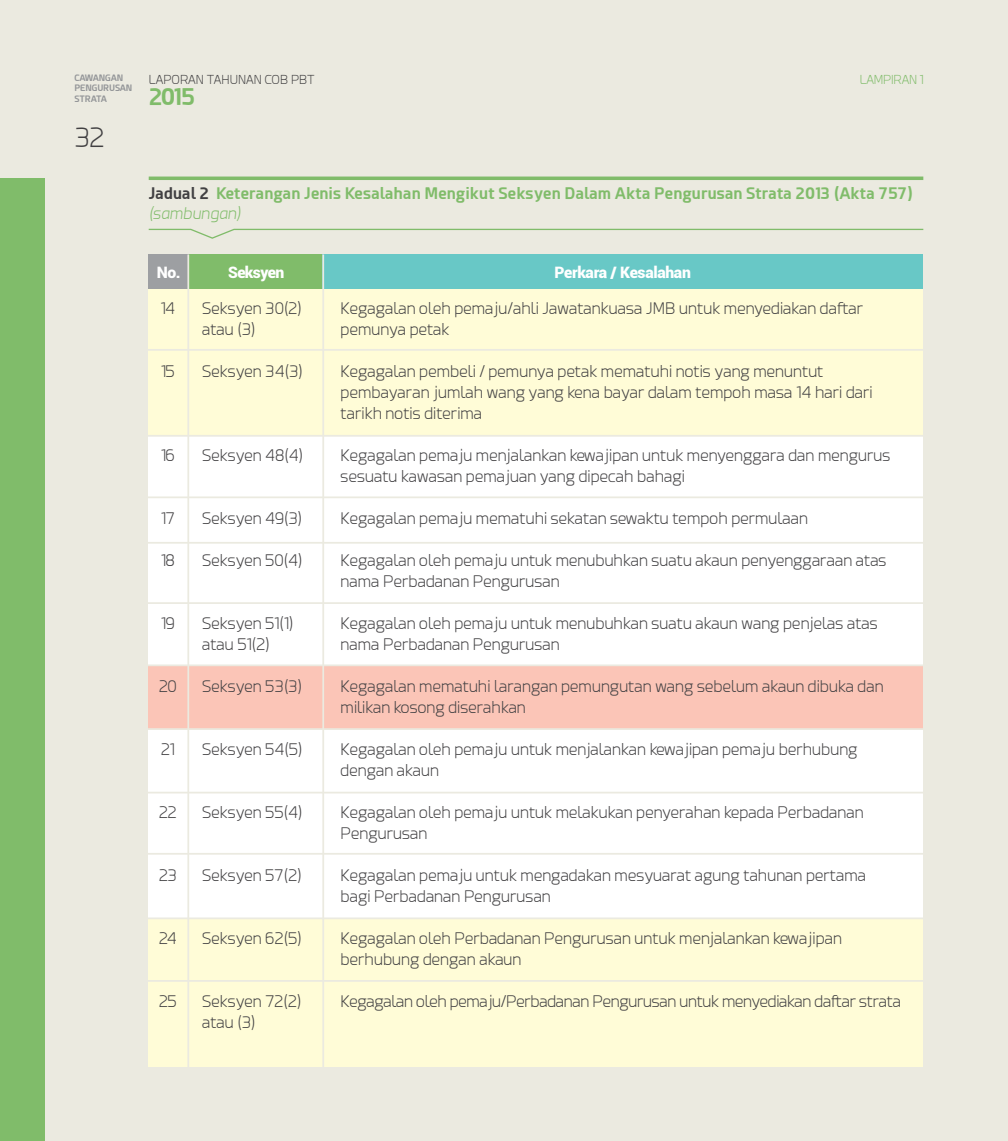
<style>
.page{position:relative;width:1008px;height:1141px;background:#fff}
.page>*{position:absolute;margin:0;border:0;box-sizing:border-box;transform-origin:0 0}
.t1{font:300 26.25px "Esphimere";color:#414042}
.t2{font:700 22.75px "Esphimere";color:#80bc6a}
.t3{font:300 15.75px/21px "Esphimere";color:#414042}
.t4{font:700 15.75px/19.2px "Esphimere";color:#80bc6a}
.t5{font:300 15.75px "Esphimere";letter-spacing:-.02em;color:#414042}
.t6{font:900 15.75px "Roboto";letter-spacing:-.02em;color:#fff}
.t7{font:900 15.75px "Roboto";letter-spacing:-.04em;color:#fff}
.t8{font:300 12.25px "Esphimere";color:#414042}
.t9{font:300 12.25px "Esphimere";letter-spacing:-.02em;color:#80bc6a}
.t10{font:700 8.75px/10.5px "Esphimere";letter-spacing:-.02em;color:#939598}
.s1{color:#414042}
.s2{font-weight:300;font-style:italic}
</style>
<div class="page">
<div style="left:0;top:0;width:1007px;height:1141px;background:#ebeae0"></div>
<div style="left:0;top:179px;width:45px;height:962px;background:#80bc6a"></div>
<div style="left:148px;top:266px;width:774px;height:801px;background:#fff"></div>
<div style="left:148px;top:287px;width:774px;height:148px;background:#fffcd7"></div>
<div style="left:148px;top:918px;width:774px;height:149px;background:#fffcd7"></div>
<div style="left:148px;top:666px;width:774px;height:63px;background:#fbc5b7"></div>
<div style="left:148px;top:254px;width:41px;height:35px;background:#9d9fa2"></div>
<div style="left:189px;top:254px;width:134px;height:35px;background:#80bc6a"></div>
<div style="left:322px;top:254px;width:600px;height:35px;background:#68c8c6"></div>
<hr style="left:187px;top:254px;width:2px;height:887px;background:#ebeae0">
<hr style="left:322px;top:254px;width:2px;height:887px;background:#ebeae0">
<hr style="left:142px;top:435px;width:810px;height:2px;background:#ebeae0">
<hr style="left:142px;top:349px;width:810px;height:2px;background:#ebeae0">
<hr style="left:142px;top:496px;width:810px;height:2px;background:#ebeae0">
<hr style="left:142px;top:542px;width:810px;height:2px;background:#ebeae0">
<hr style="left:142px;top:602px;width:810px;height:2px;background:#ebeae0">
<hr style="left:142px;top:664px;width:810px;height:2px;background:#ebeae0">
<hr style="left:142px;top:728px;width:810px;height:2px;background:#ebeae0">
<hr style="left:142px;top:792px;width:810px;height:1px;background:#ebeae0">
<hr style="left:142px;top:853px;width:810px;height:2px;background:#ebeae0">
<hr style="left:142px;top:917px;width:810px;height:2px;background:#ebeae0">
<hr style="left:142px;top:980px;width:810px;height:2px;background:#ebeae0">
<hr style="left:149px;top:177px;width:773px;height:3px;background:#80bc6a">
<svg style="left:148px;top:228px;width:776px;height:11px"></svg>
<p class="t10" style="left:74px;top:72px;width:59px">CAWANGAN<br>PENGURUSAN<br>STRATA</p>
<p class="t8" style="left:149px;top:72px;width:167px">LAPORAN TAHUNAN COB PBT</p>
<h2 class="t2" style="left:149px;top:82px;width:48px">2015</h2>
<h1 class="t1" style="left:74px;top:122px;width:32px">32</h1>
<p class="t9" style="left:859px;top:72px;width:65px">LAMPIRAN 1</p>
<p class="t4" style="left:149px;top:184px;width:765px"><span class="s1">Jadual 2</span> Keterangan Jenis Kesalahan Mengikut Seksyen Dalam Akta Pengurusan Strata 2013 (Akta 757) <span class="s2">(sambungan)</span></p>
<p class="t6" style="left:157px;top:261px;width:25px">No.</p>
<p class="t3" style="left:160px;top:298px;width:16px">14</p>
<p class="t3" style="left:161px;top:361px;width:15px">15</p>
<p class="t3" style="left:161px;top:445px;width:16px">16</p>
<p class="t3" style="left:161px;top:508px;width:16px">17</p>
<p class="t3" style="left:161px;top:550px;width:15px">18</p>
<p class="t3" style="left:161px;top:613px;width:15px">19</p>
<p class="t3" style="left:159px;top:676px;width:20px">20</p>
<p class="t3" style="left:161px;top:739px;width:15px">21</p>
<p class="t3" style="left:159px;top:802px;width:20px">22</p>
<p class="t3" style="left:159px;top:865px;width:20px">23</p>
<p class="t3" style="left:159px;top:928px;width:20px">24</p>
<p class="t3" style="left:159px;top:991px;width:20px">25</p>
<p class="t7" style="left:228px;top:261px;width:57px">Seksyen</p>
<p class="t6" style="left:554px;top:261px;width:138px">Perkara / Kesalahan</p>
<p class="t3" style="left:202px;top:298px;width:101px">Seksyen 30(2) atau (3)</p>
<p class="t3" style="left:202px;top:361px;width:102px">Seksyen 34(3)</p>
<p class="t3" style="left:202px;top:445px;width:103px">Seksyen 48(4)</p>
<p class="t3" style="left:202px;top:508px;width:102px">Seksyen 49(3)</p>
<p class="t3" style="left:202px;top:550px;width:102px">Seksyen 50(4)</p>
<p class="t3" style="left:202px;top:613px;width:93px">Seksyen 51(1) atau 51(2)</p>
<p class="t3" style="left:202px;top:676px;width:102px">Seksyen 53(3)</p>
<p class="t3" style="left:202px;top:739px;width:102px">Seksyen 54(5)</p>
<p class="t3" style="left:202px;top:802px;width:102px">Seksyen 55(4)</p>
<p class="t3" style="left:202px;top:865px;width:101px">Seksyen 57(2)</p>
<p class="t3" style="left:202px;top:928px;width:101px">Seksyen 62(5)</p>
<p class="t3" style="left:202px;top:991px;width:101px">Seksyen 72(2) atau (3)</p>
<p class="t3" style="left:340px;top:298px;width:524px">Kegagalan oleh pemaju/ahli Jawatankuasa JMB untuk menyediakan daftar pemunya petak</p>
<p class="t3" style="left:340px;top:361px;width:533px">Kegagalan pembeli / pemunya petak mematuhi notis yang menuntut pembayaran jumlah wang yang kena bayar dalam tempoh masa 14 hari dari tarikh notis diterima</p>
<p class="t3" style="left:340px;top:445px;width:551px">Kegagalan pemaju menjalankan kewajipan untuk menyenggara dan mengurus sesuatu kawasan pemajuan yang dipecah bahagi</p>
<p class="t3" style="left:340px;top:508px;width:469px">Kegagalan pemaju mematuhi sekatan sewaktu tempoh permulaan</p>
<p class="t3" style="left:340px;top:550px;width:547px">Kegagalan oleh pemaju untuk menubuhkan suatu akaun penyenggaraan atas nama Perbadanan Pengurusan</p>
<p class="t3" style="left:340px;top:613px;width:538px">Kegagalan oleh pemaju untuk menubuhkan suatu akaun wang penjelas atas nama Perbadanan Pengurusan</p>
<p class="t3" style="left:340px;top:676px;width:544px">Kegagalan mematuhi larangan pemungutan wang sebelum akaun dibuka dan milikan kosong diserahkan</p>
<p class="t3" style="left:340px;top:739px;width:518px">Kegagalan oleh pemaju untuk menjalankan kewajipan pemaju berhubung dengan akaun</p>
<p class="t3" style="left:340px;top:802px;width:524px">Kegagalan oleh pemaju untuk melakukan penyerahan kepada Perbadanan<br>Pengurusan</p>
<p class="t3" style="left:340px;top:865px;width:527px">Kegagalan pemaju untuk mengadakan mesyuarat agung tahunan pertama bagi Perbadanan Pengurusan</p>
<p class="t3" style="left:340px;top:928px;width:502px">Kegagalan oleh Perbadanan Pengurusan untuk menjalankan kewajipan berhubung dengan akaun</p>
<p class="t5" style="left:340px;top:992px;width:561px">Kegagalan oleh pemaju/Perbadanan Pengurusan untuk menyediakan daftar strata</p>
</div>
